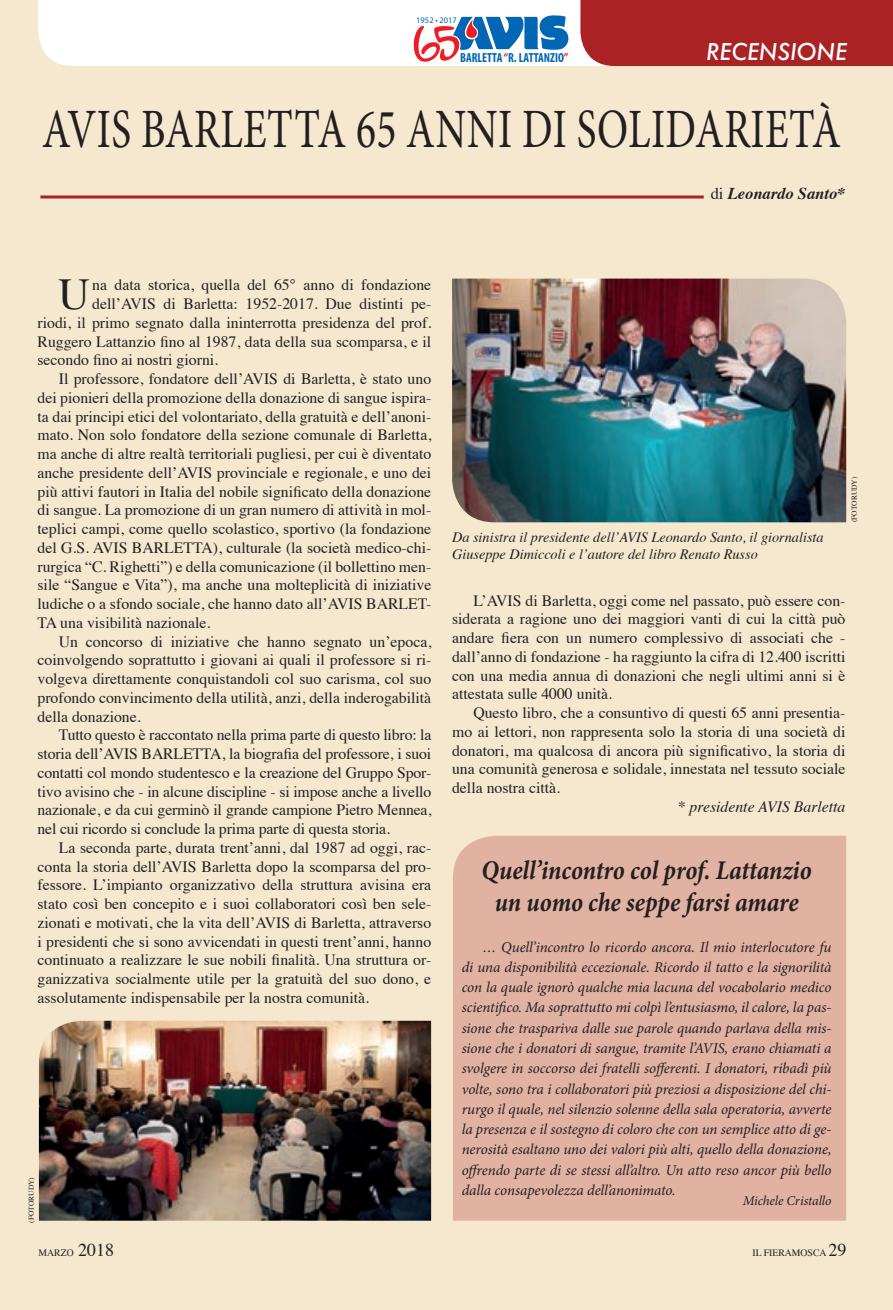
<style>
.page{position:relative;width:893px;height:1310px;background:#f5e8cf}
.page>*{position:absolute;margin:0;border:0;box-sizing:border-box;transform-origin:0 0}
.t1{font:55.5px "Minion Pro";letter-spacing:.01em;color:#231f20;scale:.75 1}
.t2{font:44.1px "Times";color:#231f20}
.t3{font:italic 700 27px/32.4px "Minion Pro";letter-spacing:-.005em;color:#231f20;text-align:center;scale:.9 1}
.t4{font:italic 500 22.5px "Futura";color:#fff}
.t5{font:italic 700 16.5px "Times";color:#231f20}
.t6{font:15.75px/18.8px "Times";color:#231f20;text-align:justify}
.t7{font:italic 15.75px "Times";color:#231f20}
.t8{font:italic 15px/20.2px "Minion Pro";letter-spacing:-.005em;color:#231f20;text-align:justify}
.t9{font:italic 14.25px/17.1px "Times";color:#231f20}
.t10{font:italic 13.5px "Minion Pro";letter-spacing:-.01em;color:#231f20}
.t11{font:700 condensed 13.2px "Myriad Pro";color:#0166b3;scale:.94 1}
.t12{font:9.75px "Times";color:#231f20}
.t13{font:8.4px "Myriad Pro";color:#0166b3}
.t14{font:7.5px "Times";color:#231f20}
.s1{color:#ee1d23}
.s2{font-weight:400;font-style:normal}
.s3{font-size:18px}
</style>
<div class="page">
<hr style="left:40px;top:195px;width:664px;height:3px;background:#ab2225">
<div style="left:453px;top:836px;width:393px;height:384px;background:#e1b2a1"></div>
<div style="left:38px;top:0;width:542px;height:66px;background:#fff"></div>
<div style="left:580px;top:0;width:313px;height:66px;background:#ab2225"></div>
<img style="left:452px;top:279px;width:394px;height:243px">
<img style="left:39px;top:1020px;width:392px;height:200px">
<div style="left:411px;top:12px;width:161px;height:54px;background:#fff"></div>
<svg style="left:414px;top:15px;width:155px;height:47px"></svg>
<p class="t13" style="left:416px;top:15px;width:42px">1952 <span class="s1">•</span> 2017</p>
<p class="t11" style="left:460px;top:49px;width:117px">BARLETTA <span class="s1">“</span>R. LATTANZIO<span class="s1">”</span></p>
<h3 class="t4" style="left:706px;top:36px;width:142px">RECENSIONE</h3>
<h1 class="t1" style="left:42px;top:92px;width:1067px">AVIS BARLETTA 65 ANNI DI SOLIDARIETÀ</h1>
<p class="t5" style="left:711px;top:178px;width:136px"><span class="s2">di</span> Leonardo Santo*</p>
<h2 class="t2" style="left:58px;top:253px;width:33px">U</h2>
<p class="t6" style="left:92px;top:274px;width:341px">na data storica, quella del 65° anno di fondazione</p>
<p class="t6" style="left:92px;top:293px;width:341px">dell’AVIS di Barletta: 1952-2017. Due distinti pe-</p>
<p class="t6" style="left:38px;top:312px;width:395px">riodi, il primo segnato dalla ininterrotta presidenza del prof.</p>
<p class="t6" style="left:38px;top:331px;width:395px">Ruggero Lattanzio fino al 1987, data della sua scomparsa, e il</p>
<p class="t6" style="left:38px;top:349px;width:182px">secondo fino ai nostri giorni.</p>
<p class="t6" style="left:59px;top:368px;width:374px">Il professore, fondatore dell’AVIS di Barletta, è stato uno</p>
<p class="t6" style="left:38px;top:387px;width:395px">dei pionieri della promozione della donazione di sangue ispira-</p>
<p class="t6" style="left:38px;top:406px;width:395px">ta dai principi etici del volontariato, della gratuità e dell’anoni-</p>
<p class="t6" style="left:38px;top:424px;width:395px">mato. Non solo fondatore della sezione comunale di Barletta,</p>
<p class="t6" style="left:38px;top:443px;width:395px">ma anche di altre realtà territoriali pugliesi, per cui è diventato</p>
<p class="t6" style="left:38px;top:462px;width:395px">anche presidente dell’AVIS provinciale e regionale, e uno dei</p>
<p class="t6" style="left:38px;top:480px;width:395px">più attivi fautori in Italia del nobile significato della donazione</p>
<p class="t6" style="left:38px;top:499px;width:395px">di sangue. La promozione di un gran numero di attività in mol-</p>
<p class="t6" style="left:38px;top:518px;width:395px">teplici campi, come quello scolastico, sportivo (la fondazione</p>
<p class="t6" style="left:38px;top:537px;width:395px">del G.S. AVIS BARLETTA), culturale (la società medico-chi-</p>
<p class="t6" style="left:38px;top:555px;width:395px">rurgica “C. Righetti”) e della comunicazione (il bollettino men-</p>
<p class="t6" style="left:38px;top:574px;width:395px">sile “Sangue e Vita”), ma anche una molteplicità di iniziative</p>
<p class="t6" style="left:38px;top:593px;width:395px">ludiche o a sfondo sociale, che hanno dato all’AVIS BARLET-</p>
<p class="t6" style="left:38px;top:612px;width:174px">TA una visibilità nazionale.</p>
<p class="t6" style="left:59px;top:630px;width:374px">Un concorso di iniziative che hanno segnato un’epoca,</p>
<p class="t6" style="left:38px;top:649px;width:395px">coinvolgendo soprattutto i giovani ai quali il professore si ri-</p>
<p class="t6" style="left:38px;top:668px;width:395px">volgeva direttamente conquistandoli col suo carisma, col suo</p>
<p class="t6" style="left:38px;top:687px;width:395px">profondo convincimento della utilità, anzi, della inderogabilità</p>
<p class="t6" style="left:38px;top:705px;width:105px">della donazione.</p>
<p class="t6" style="left:59px;top:724px;width:374px">Tutto questo è raccontato nella prima parte di questo libro: la</p>
<p class="t6" style="left:38px;top:743px;width:395px">storia dell’AVIS BARLETTA, la biografia del professore, i suoi</p>
<p class="t6" style="left:38px;top:762px;width:395px">contatti col mondo studentesco e la creazione del Gruppo Spor-</p>
<p class="t6" style="left:38px;top:780px;width:395px">tivo avisino che - in alcune discipline - si impose anche a livello</p>
<p class="t6" style="left:38px;top:799px;width:395px">nazionale, e da cui germinò il grande campione Pietro Mennea,</p>
<p class="t6" style="left:38px;top:818px;width:354px">nel cui ricordo si conclude la prima parte di questa storia.</p>
<p class="t6" style="left:59px;top:837px;width:374px">La seconda parte, durata trent’anni, dal 1987 ad oggi, rac-</p>
<p class="t6" style="left:38px;top:855px;width:395px">conta la storia dell’AVIS Barletta dopo la scomparsa del pro-</p>
<p class="t6" style="left:38px;top:874px;width:395px">fessore. L’impianto organizzativo della struttura avisina era</p>
<p class="t6" style="left:38px;top:893px;width:395px">stato così ben concepito e i suoi collaboratori così ben sele-</p>
<p class="t6" style="left:38px;top:912px;width:395px">zionati e motivati, che la vita dell’AVIS di Barletta, attraverso</p>
<p class="t6" style="left:38px;top:930px;width:395px">i presidenti che si sono avvicendati in questi trent’anni, hanno</p>
<p class="t6" style="left:38px;top:949px;width:395px">continuato a realizzare le sue nobili finalità. Una struttura or-</p>
<p class="t6" style="left:38px;top:968px;width:395px">ganizzativa socialmente utile per la gratuità del suo dono, e</p>
<p class="t6" style="left:38px;top:987px;width:333px">assolutamente indispensabile per la nostra comunità.</p>
<p class="t14" style="left:24px;top:1222px;width:47px;rotate:-90deg">(FOTORUDY)</p>
<p class="t9" style="left:452px;top:528px;width:373px">Da sinistra il presidente dell’AVIS Leonardo Santo, il giornalista<br>Giuseppe Dimiccoli e l’autore del libro Renato Russo</p>
<p class="t14" style="left:847px;top:522px;width:47px;rotate:-90deg">(FOTORUDY)</p>
<p class="t6" style="left:452px;top:589px;width:395px;text-indent:21px">L’AVIS di Barletta, oggi come nel passato, può essere con&shy;siderata a ragione uno dei maggiori vanti di cui la città può andare fiera con un numero complessivo di associati che - dall’anno di fondazione - ha raggiunto la cifra di 12.400 iscritti con una media annua di donazioni che negli ultimi anni si è attestata sulle 4000 unità.</p>
<p class="t6" style="left:452px;top:702px;width:395px;text-indent:21px">Questo libro, che a consuntivo di questi 65 anni presentia&shy;mo ai lettori, non rappresenta solo la storia di una società di donatori, ma qualcosa di ancora più significativo, la storia di una comunità generosa e solidale, innestata nel tessuto sociale della nostra città.</p>
<p class="t7" style="left:678px;top:793px;width:169px">* presidente AVIS Barletta</p>
<h3 class="t3" style="left:482px;top:853px;width:368px">Quell’incontro col prof. Lattanzio un uomo che seppe farsi amare</h3>
<p class="t8" style="left:462px;top:936px;width:371px;text-indent:21px">… Quell’incontro lo ricordo ancora. Il mio interlocutore fu di una disponibilità eccezionale. Ricordo il tatto e la signorilità con la quale ignorò qualche mia lacuna del vocabolario medico scientifico. Ma soprattutto mi colpì l’entusiasmo, il calore, la pas&shy;sione che traspariva dalle sue parole quando parlava della mis&shy;sione che i donatori di sangue, tramite l’AVIS, erano chiamati a svolgere in soccorso dei fratelli sofferenti. I donatori, ribadì più volte, sono tra i collaboratori più preziosi a disposizione del chi&shy;rurgo il quale, nel silenzio solenne della sala operatoria, avverte la presenza e il sostegno di coloro che con un semplice atto di ge&shy;nerosità esaltano uno dei valori più alti, quello della donazione, offrendo parte di se stessi all’altro. Un atto reso ancor più bello dalla consapevolezza dell’anonimato.</p>
<p class="t10" style="left:743px;top:1191px;width:90px">Michele Cristallo</p>
<p class="t12" style="left:39px;top:1243px;width:77px">MARZO <span class="s3">2018</span></p>
<p class="t12" style="left:752px;top:1243px;width:96px">IL FIERAMOSCA <span class="s3">29</span></p>
</div>
